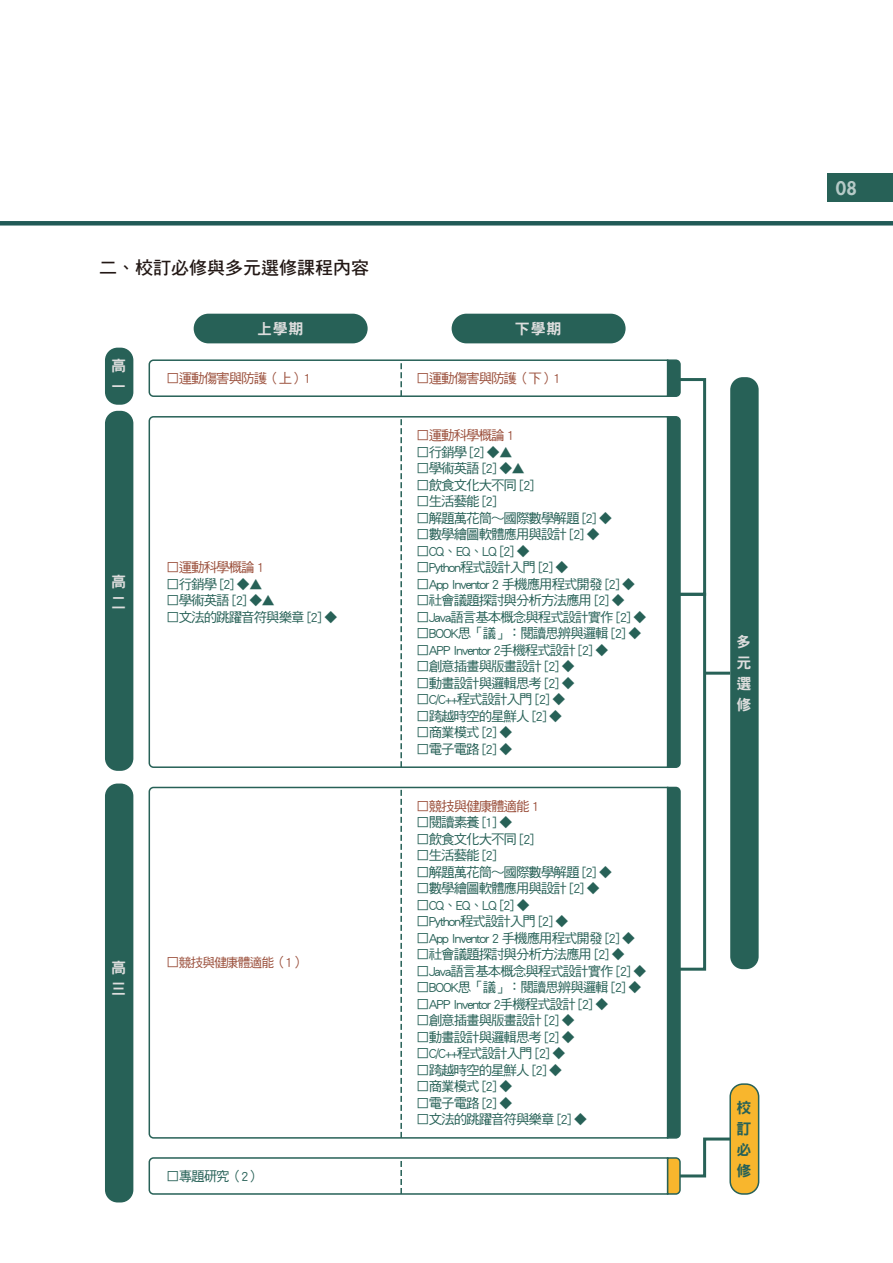
<style>
.page{position:relative;width:893px;height:1263px;background:#fff}
.page>*{position:absolute;margin:0;border:0;box-sizing:border-box;transform-origin:0 0}
.t1{font:18px "DF Hei Std W7";color:#231815}
.t2{font:800 18px "Futura";color:#b6cac7}
.t3{font:15px/21px "DF Hei Std W9";letter-spacing:.05em;color:#ddd}
.t4{font:15px/21px "DF Hei Std W9";color:#276157;text-align:justify}
.t5{font:13.5px "DF Hei Std W5";letter-spacing:-.075em;color:#276157}
.t6{font:13.5px "DF Hei Std W5";letter-spacing:-.075em;color:#9b503c}
.t7{font:12.75px "DF Hei Std W5";letter-spacing:-.075em;color:#9b503c}
.s1{font-size:13.5px}
</style>
<div class="page">
<div style="left:194px;top:314px;width:174px;height:29px;background:#276157;border-radius:15px"></div>
<div style="left:452px;top:314px;width:174px;height:29px;background:#276157;border-radius:15px"></div>
<div style="left:0;top:221px;width:893px;height:5px;background:#215a57"></div>
<div style="left:827px;top:174px;width:66px;height:28px;background:#276157"></div>
<div style="left:105px;top:348px;width:28px;height:57px;background:#276157;border-radius:13px"></div>
<div style="left:105px;top:411px;width:28px;height:360px;background:#276157;border-radius:13px"></div>
<svg style="left:148px;top:416px;width:518px;height:352px"></svg>
<svg style="left:400px;top:417px;width:2px;height:350px"></svg>
<div style="left:105px;top:783px;width:28px;height:419px;background:#276157;border-radius:13px"></div>
<svg style="left:148px;top:359px;width:533px;height:38px"></svg>
<svg style="left:666px;top:416px;width:12px;height:352px;background:#366b62"></svg>
<div style="left:678px;top:378px;width:28px;height:218px;border:3px solid #276157"></div>
<div style="left:678px;top:593px;width:28px;height:378px;border:3px solid #276157"></div>
<div style="left:730px;top:377px;width:29px;height:592px;background:#276157;border-radius:13px"></div>
<div style="left:730px;top:1084px;width:29px;height:110px;background:#f8b62d;border-radius:13px"></div>
<div style="left:729px;top:1083px;width:30px;height:112px;border:2px solid #276157;border-radius:13px"></div>
<svg style="left:148px;top:786px;width:585px;height:409px"></svg>
<hr style="left:705px;top:672px;width:25px;height:3px;background:#276157">
<h1 class="t1" style="left:99px;top:257px;width:271px">二、校訂必修與多元選修課程內容</h1>
<p class="t3" style="left:111px;top:355px;width:16px">高一</p>
<p class="t3" style="left:111px;top:571px;width:16px">高二</p>
<p class="t3" style="left:257px;top:318px;width:48px">上學期</p>
<p class="t3" style="left:515px;top:318px;width:48px">下學期</p>
<p class="t6" style="left:166px;top:371px;width:146px">□運動傷害與防護（上）1</p>
<p class="t6" style="left:416px;top:371px;width:146px">□運動傷害與防護（下）1</p>
<p class="t6" style="left:166px;top:560px;width:100px">□運動科學概論 1</p>
<p class="t5" style="left:166px;top:576px;width:98px">□行銷學 [2] ◆▲</p>
<p class="t5" style="left:166px;top:593px;width:110px">□學術英語 [2] ◆▲</p>
<p class="t5" style="left:166px;top:609px;width:173px">□文法的跳躍音符與樂章 [2] ◆</p>
<p class="t6" style="left:416px;top:428px;width:100px">□運動科學概論 1</p>
<p class="t5" style="left:416px;top:444px;width:98px">□行銷學 [2] ◆▲</p>
<p class="t5" style="left:416px;top:461px;width:110px">□學術英語 [2] ◆▲</p>
<p class="t5" style="left:416px;top:477px;width:119px">□飲食文化大不同 [2]</p>
<p class="t5" style="left:416px;top:494px;width:82px">□生活藝能 [2]</p>
<p class="t5" style="left:416px;top:510px;width:198px">□解題萬花筒∼國際數學解題 [2] ◆</p>
<p class="t5" style="left:416px;top:527px;width:185px">□數學繪圖軟體應用與設計 [2] ◆</p>
<p class="t5" style="left:416px;top:543px;width:115px">□CQ、EQ、LQ [2] ◆</p>
<p class="t5" style="left:416px;top:560px;width:154px">□Python程式設計入門 [2] ◆</p>
<p class="t5" style="left:416px;top:576px;width:221px">□App Inventor 2 手機應用程式開發 [2] ◆</p>
<p class="t5" style="left:416px;top:593px;width:210px">□社會議題探討與分析方法應用 [2] ◆</p>
<p class="t5" style="left:416px;top:609px;width:232px">□Java語言基本概念與程式設計實作 [2] ◆</p>
<p class="t5" style="left:416px;top:626px;width:227px">□BOOK思「議」：閱讀思辨與邏輯 [2] ◆</p>
<p class="t5" style="left:416px;top:642px;width:194px">□APP Inventor 2手機程式設計 [2] ◆</p>
<p class="t5" style="left:416px;top:659px;width:160px">□創意插畫與版畫設計 [2] ◆</p>
<p class="t5" style="left:416px;top:675px;width:160px">□動畫設計與邏輯思考 [2] ◆</p>
<p class="t5" style="left:416px;top:692px;width:151px">□C/C++程式設計入門 [2] ◆</p>
<p class="t5" style="left:416px;top:708px;width:148px">□跨越時空的星鮮人 [2] ◆</p>
<p class="t5" style="left:416px;top:725px;width:98px">□商業模式 [2] ◆</p>
<p class="t5" style="left:416px;top:741px;width:98px">□電子電路 [2] ◆</p>
<p class="t3" style="left:111px;top:957px;width:16px">高三</p>
<p class="t7" style="left:166px;top:956px;width:141px"><span class="s1">□</span>競技與健康體適能<span class="s1">（1）</span></p>
<p class="t5" style="left:166px;top:1168px;width:96px">□專題研究（2）</p>
<p class="t6" style="left:416px;top:798px;width:125px">□競技與健康體適能 1</p>
<p class="t5" style="left:416px;top:815px;width:98px">□閱讀素養 [1] ◆</p>
<p class="t5" style="left:416px;top:831px;width:119px">□飲食文化大不同 [2]</p>
<p class="t5" style="left:416px;top:848px;width:82px">□生活藝能 [2]</p>
<p class="t5" style="left:416px;top:864px;width:198px">□解題萬花筒∼國際數學解題 [2] ◆</p>
<p class="t5" style="left:416px;top:881px;width:185px">□數學繪圖軟體應用與設計 [2] ◆</p>
<p class="t5" style="left:416px;top:897px;width:115px">□CQ、EQ、LQ [2] ◆</p>
<p class="t5" style="left:416px;top:914px;width:154px">□Python程式設計入門 [2] ◆</p>
<p class="t5" style="left:416px;top:930px;width:221px">□App Inventor 2 手機應用程式開發 [2] ◆</p>
<p class="t5" style="left:416px;top:947px;width:210px">□社會議題探討與分析方法應用 [2] ◆</p>
<p class="t5" style="left:416px;top:963px;width:232px">□Java語言基本概念與程式設計實作 [2] ◆</p>
<p class="t5" style="left:416px;top:980px;width:227px">□BOOK思「議」：閱讀思辨與邏輯 [2] ◆</p>
<p class="t5" style="left:416px;top:996px;width:194px">□APP Inventor 2手機程式設計 [2] ◆</p>
<p class="t5" style="left:416px;top:1013px;width:160px">□創意插畫與版畫設計 [2] ◆</p>
<p class="t5" style="left:416px;top:1029px;width:160px">□動畫設計與邏輯思考 [2] ◆</p>
<p class="t5" style="left:416px;top:1046px;width:151px">□C/C++程式設計入門 [2] ◆</p>
<p class="t5" style="left:416px;top:1062px;width:148px">□跨越時空的星鮮人 [2] ◆</p>
<p class="t5" style="left:416px;top:1079px;width:98px">□商業模式 [2] ◆</p>
<p class="t5" style="left:416px;top:1095px;width:98px">□電子電路 [2] ◆</p>
<p class="t5" style="left:416px;top:1112px;width:173px">□文法的跳躍音符與樂章 [2] ◆</p>
<h1 class="t2" style="left:836px;top:177px;width:22px">08</h1>
<p class="t3" style="left:737px;top:631px;width:16px;text-align:justify">多元選修</p>
<p class="t4" style="left:737px;top:1097px;width:16px">校訂必修</p>
</div>
